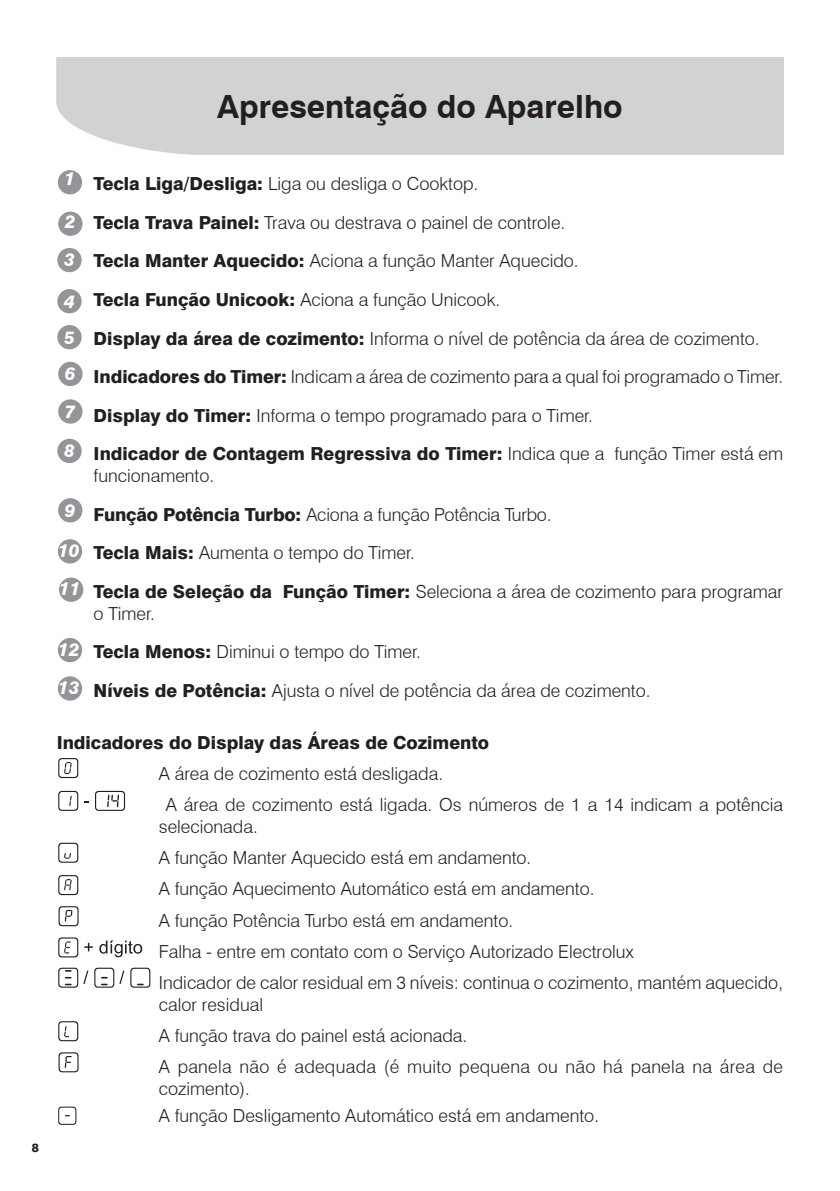
<style>
.page{position:relative;width:840px;height:1191px;background:#fff}
.page>*{position:absolute;margin:0;border:0;box-sizing:border-box;transform-origin:0 0}
.t1{font:700 32px "Swiss 721 BT";color:#231f20}
.t2{font:300 18px/38.6px "Swiss 721 BT";color:#231f20}
.t3{font:800 18px "Swiss 721 BT";color:#231f20}
.t4{font:italic 800 18px/38.4px "Swiss 721 BT";color:#fff}
.t5{font:800 12px "Swiss 721 BT";color:#231f20}
.s1{font-weight:800}
</style>
<div class="page">
<div style="left:58px;top:170px;width:24px;height:24px;background:#939598;border-radius:50%"></div>
<div style="left:58px;top:212px;width:24px;height:24px;background:#939598;border-radius:50%"></div>
<div style="left:57px;top:248px;width:25px;height:24px;background:#939598;border-radius:50%"></div>
<div style="left:57px;top:289px;width:25px;height:24px;background:#939598;border-radius:50%"></div>
<div style="left:57px;top:325px;width:25px;height:24px;background:#939598;border-radius:50%"></div>
<div style="left:58px;top:362px;width:24px;height:24px;background:#939598;border-radius:50%"></div>
<div style="left:58px;top:399px;width:24px;height:24px;background:#939598;border-radius:50%"></div>
<div style="left:57px;top:439px;width:25px;height:24px;background:#939598;border-radius:50%"></div>
<div style="left:58px;top:498px;width:24px;height:24px;background:#939598;border-radius:50%"></div>
<div style="left:58px;top:539px;width:24px;height:24px;background:#939598;border-radius:50%"></div>
<div style="left:59px;top:577px;width:24px;height:25px;background:#939598;border-radius:50%"></div>
<div style="left:58px;top:638px;width:24px;height:24px;background:#939598;border-radius:50%"></div>
<div style="left:58px;top:676px;width:24px;height:24px;background:#939598;border-radius:50%"></div>
<svg style="left:58px;top:758px;width:20px;height:20px"></svg>
<svg style="left:58px;top:791px;width:20px;height:20px"></svg>
<svg style="left:95px;top:791px;width:30px;height:20px"></svg>
<svg style="left:58px;top:842px;width:20px;height:20px"></svg>
<svg style="left:58px;top:875px;width:20px;height:20px"></svg>
<svg style="left:58px;top:906px;width:20px;height:20px"></svg>
<svg style="left:58px;top:937px;width:20px;height:20px"></svg>
<svg style="left:84px;top:942px;width:9px;height:9px"></svg>
<svg style="left:99px;top:940px;width:43px;height:17px"></svg>
<svg style="left:58px;top:967px;width:30px;height:20px"></svg>
<svg style="left:94px;top:967px;width:30px;height:20px"></svg>
<svg style="left:130px;top:967px;width:20px;height:20px"></svg>
<svg style="left:58px;top:1021px;width:20px;height:20px"></svg>
<svg style="left:58px;top:1052px;width:20px;height:20px"></svg>
<svg style="left:58px;top:1106px;width:18px;height:18px"></svg>
<p class="t5" style="left:32px;top:1140px;width:9px">8</p>
<h1 class="t1" style="left:217px;top:84px;width:407px">Apresentação do Aparelho</h1>
<p class="t4" style="left:64px;top:159px;width:12px">1</p>
<p class="t4" style="left:64px;top:202px;width:13px">2<br>3</p>
<p class="t4" style="left:64px;top:283px;width:13px;line-height:36.8px;text-align:justify">4<br>5<br>6<br>7</p>
<p class="t4" style="left:64px;top:431px;width:12px">8</p>
<p class="t2" style="left:94px;top:164px;width:690px"><span class="s1">Tecla Liga/Desliga:</span> Liga ou desliga o Cooktop.<br><span class="s1">Tecla Trava Painel:</span> Trava ou destrava o painel de controle.<br><span class="s1">Tecla Manter Aquecido:</span> Aciona a função Manter Aquecido.<br><span class="s1">Tecla Função Unicook:</span> Aciona a função Unicook.<br><span class="s1">Display da área de cozimento:</span> Informa o nível de potência da área de cozimento.<br><span class="s1">Indicadores do Timer:</span> Indicam a área de cozimento para a qual foi programado o Timer.<br><span class="s1">Display do Timer:</span> Informa o tempo programado para o Timer.<br><span class="s1">Indicador de Contagem Regressiva do Timer:</span> Indica que a função Timer está em</p>
<p class="t2" style="left:94px;top:456px;width:690px">funcionamento.<br><span class="s1">Função Potência Turbo:</span> Aciona a função Potência Turbo.<br><span class="s1">Tecla Mais:</span> Aumenta o tempo do Timer.<br><span class="s1">Tecla de Seleção da Função Timer:</span> Seleciona a área de cozimento para programar</p>
<p class="t2" style="left:94px;top:594px;width:558px">o Timer.<br><span class="s1">Tecla Menos:</span> Diminui o tempo do Timer.<br><span class="s1">Níveis de Potência:</span> Ajusta o nível de potência da área de cozimento.</p>
<p class="t4" style="left:65px;top:491px;width:12px">9</p>
<p class="t4" style="left:58px;top:531px;width:24px">10<br>11</p>
<p class="t4" style="left:58px;top:630px;width:23px">12<br>13</p>
<p class="t3" style="left:57px;top:731px;width:433px">Indicadores do Display das Áreas de Cozimento</p>
<p class="t2" style="left:166px;top:757px;width:618px;line-height:31.2px;text-indent:-7px">A área de cozimento está desligada.<br>A área de cozimento está ligada. Os números de 1 a 14 indicam a potência</p>
<p class="t2" style="left:159px;top:810px;width:625px;line-height:31.2px">selecionada.<br>A função Manter Aquecido está em andamento.<br>A função Aquecimento Automático está em andamento.<br>A função Potência Turbo está em andamento.<br>Falha - entre em contato com o Serviço Autorizado Electrolux<br>Indicador de calor residual em 3 níveis: continua o cozimento, mantém aquecido,</p>
<p class="t2" style="left:159px;top:988px;width:625px;line-height:31.2px">calor residual<br>A função trava do painel está acionada.<br>A panela não é adequada (é muito pequena ou não há panela na área de</p>
<p class="t2" style="left:159px;top:1074px;width:441px;line-height:27.2px">cozimento).<br>A função Desligamento Automático está em andamento.</p>
</div>
